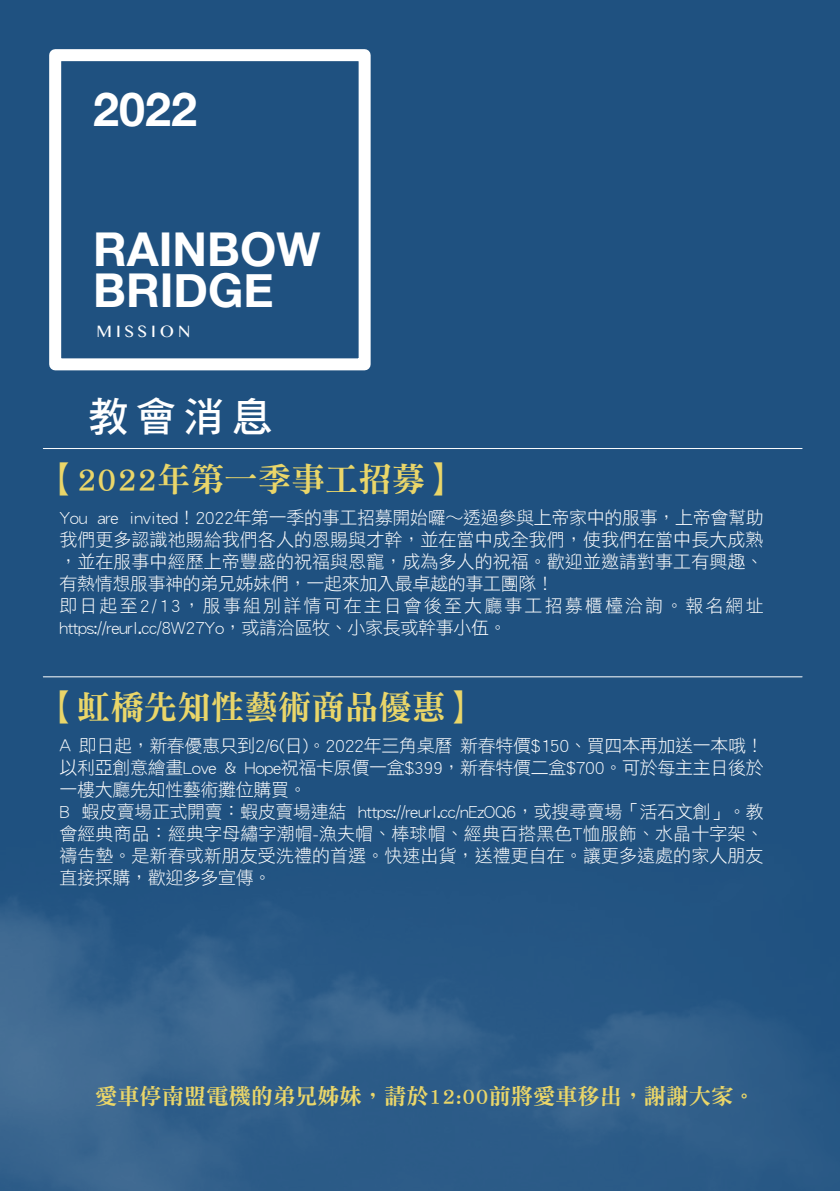
<style>
.page{position:relative;width:840px;height:1191px;background:#fff}
.page>*{position:absolute;margin:0;border:0;box-sizing:border-box;transform-origin:0 0}
.t1{font:700 46.6px/41px "Helvetica Neue";color:#fff}
.t2{font:40.6px "DF Hei Std W7";color:#fff}
.t3{font:33.4px "DF Ming Std W9";color:#ead669}
.t4{font:22.2px "DF Ming Std W9";color:#ead669}
.t5{font:18px/22px "DF Hei Std W3";letter-spacing:-.02em;color:#fff}
.t6{font:18px/22px "DF Hei Std W3";color:#fff}
.t7{font:16.6px "Gurmukhi MN";letter-spacing:.24em;color:#fff}
</style>
<div class="page">
<div style="left:0;top:0;width:839px;height:1191px;background:#1f5180"></div>
<img style="left:0;top:897px;width:838px;height:294px">
<div style="left:49px;top:49px;width:321px;height:321px;border:12px solid #fff"></div>
<hr style="left:43px;top:676px;width:758px;height:1px;background:#fff">
<hr style="left:43px;top:448px;width:758px;height:1px;background:#fff">
<h1 class="t1" style="left:93px;top:90px;width:105px">2022</h1>
<h1 class="t1" style="left:93px;top:230px;width:228px">RAINBOW<br>BRIDGE</h1>
<p class="t7" style="left:96px;top:322px;width:95px">MISSION</p>
<h2 class="t2" style="left:88px;top:395px;width:186px">教會消息</h2>
<h3 class="t3" style="left:43px;top:460px;width:417px">【2022年第一季事工招募】</h3>
<p class="t6" style="left:59px;top:506px;width:705px">You are invited！2022年第一季的事工招募開始囉∼透過參與上帝家中的服事，上帝會幫助我們更多認識祂賜給我們各人的恩賜與才幹，並在當中成全我們，使我們在當中長大成熟，並在服事中經歷上帝豐盛的祝福與恩寵，成為多人的祝福。歡迎並邀請對事工有興趣、有熱情想服事神的弟兄姊妹們，一起來加入最卓越的事工團隊！<br>即日起至2/13，服事組別詳情可在主日會後至大廳事工招募櫃檯洽詢。報名網址https://reurl.cc/8W27Yo，或請洽區牧、小家長或幹事小伍。</p>
<h3 class="t3" style="left:43px;top:689px;width:437px">【虹橋先知性藝術商品優惠】</h3>
<p class="t5" style="left:59px;top:734px;width:705px">A 即日起，新春優惠只到2/6(日)。2022年三角桌曆 新春特價$150、買四本再加送一本哦！以利亞創意繪畫Love &amp; Hope祝福卡原價一盒$399，新春特價二盒$700。可於每主主日後於一樓大廳先知性藝術攤位購買。<br>B 蝦皮賣場正式開賣：蝦皮賣場連結 https://reurl.cc/nEzOQ6，或搜尋賣場「活石文創」。教會經典商品：經典字母繡字潮帽-漁夫帽、棒球帽、經典百搭黑色T恤服飾、水晶十字架、禱告墊。是新春或新朋友受洗禮的首選。快速出貨，送禮更自在。讓更多遠處的家人朋友直接採購，歡迎多多宣傳。</p>
<p class="t4" style="left:95px;top:1084px;width:661px">愛車停南盟電機的弟兄姊妹，請於12:00前將愛車移出，謝謝大家。</p>
</div>
